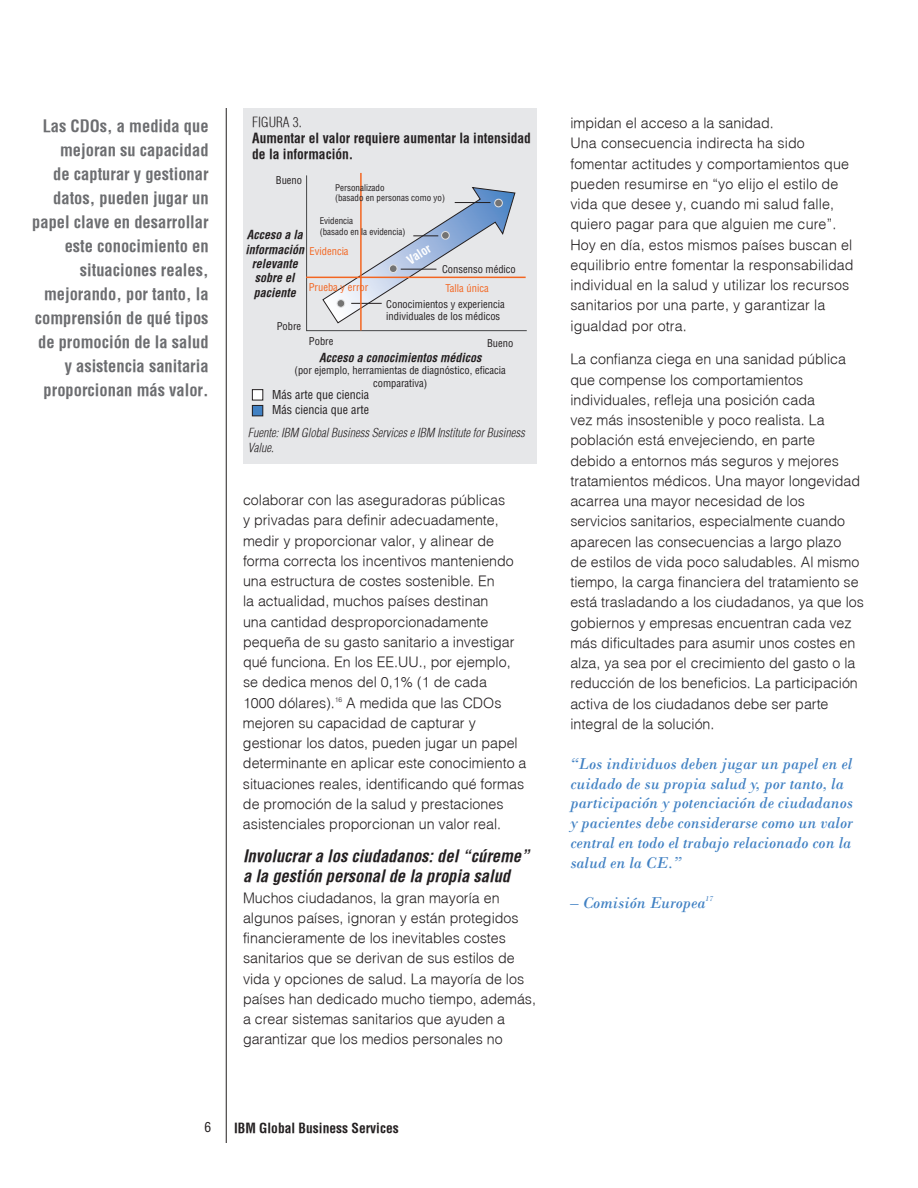
<style>
.page{position:relative;width:918px;height:1188px;background:#fff}
.page>*{position:absolute;margin:0;border:0;box-sizing:border-box;transform-origin:0 0}
.t1{font:700 16.5px/24px "IBM Helv Cond";color:#6c6d70;text-align:right}
.t2{font:italic 16.5px/19.8px "Bodoni";color:#4181c3}
.t3{font:16.5px/19.8px "IBM Helv Cond Bold Obl";color:#231f20}
.t4{font:300 14.25px/20.2px "IBM Helv";color:#231f20}
.t5{font:700 13.5px/16.2px "IBM Helv Cond";color:#231f20}
.t6{font:300 13.5px "IBM Helv Cond";color:#231f20}
.t7{font:condensed 13.5px "Helvetica";color:#231f20}
.t8{font:12px/14.4px "IBM Helv Cond Bold Obl";color:#231f20;text-align:center}
.t9{font:12px/15px "IBM Helv Cond Light Obl";color:#231f20}
.t10{font:condensed 12px/15px "Helvetica";color:#231f20}
.t11{font:700 12px "IBM Helv Cond";color:#fff}
.t12{font:condensed 10.5px/12.6px "Helvetica";color:#231f20;text-align:center}
.t13{font:condensed 10.5px "Helvetica";color:#f36621}
.t14{font:condensed 9px/10.8px "Helvetica";color:#231f20}
</style>
<div class="page">
<hr style="left:226px;top:108px;width:1px;height:1035px;background:#231f20">
<div style="left:243px;top:108px;width:294px;height:356px;background:#e6e7e9"></div>
<svg style="left:306px;top:175px;width:221px;height:156px"></svg>
<hr style="left:455px;top:202px;width:35px;height:1px;background:#231f20">
<div style="left:252px;top:390px;width:11px;height:10px;background:#fff"></div>
<div style="left:252px;top:389px;width:11px;height:11px;border:1px solid #231f20"></div>
<div style="left:252px;top:405px;width:11px;height:11px;background:#4181c3"></div>
<div style="left:252px;top:405px;width:11px;height:11px;border:1px solid #231f20"></div>
<hr style="left:306px;top:277px;width:220px;height:1px;background:#f36621">
<hr style="left:360px;top:173px;width:2px;height:157px;background:#f36621">
<p class="t1" style="left:32px;top:114px;width:178px">Las CDOs, a medida que mejoran su capacidad<br>de capturar y gestionar datos, pueden jugar un papel clave en desarrollar este conocimiento en situaciones reales, mejorando, por tanto, la comprensión de qué tipos de promoción de la salud y asistencia sanitaria proporcionan más valor.</p>
<p class="t6" style="left:252px;top:114px;width:51px">FIGURA 3.</p>
<p class="t5" style="left:252px;top:130px;width:280px">Aumentar el valor requiere aumentar la intensidad de la información.</p>
<p class="t12" style="left:276px;top:173px;width:28px">Bueno</p>
<p class="t14" style="left:335px;top:182px;width:111px">Personalizado<br>(basado en personas como yo)</p>
<p class="t14" style="left:320px;top:215px;width:87px">Evidencia<br>(basado en la evidencia)</p>
<p class="t8" style="left:245px;top:228px;width:60px">Acceso a la información relevante sobre el paciente</p>
<p class="t11" style="left:404px;top:255px;width:28px;rotate:-33deg">Valor</p>
<p class="t13" style="left:310px;top:244px;width:41px">Evidencia</p>
<p class="t13" style="left:309px;top:281px;width:61px">Prueba y error</p>
<p class="t13" style="left:446px;top:281px;width:45px">Talla única</p>
<p class="t12" style="left:442px;top:263px;width:75px">Consenso médico</p>
<p class="t12" style="left:386px;top:297px;width:120px;text-align:left">Conocimientos y experiencia individuales de los médicos</p>
<p class="t12" style="left:277px;top:319px;width:26px">Pobre</p>
<p class="t12" style="left:309px;top:334px;width:26px">Pobre</p>
<p class="t12" style="left:487px;top:337px;width:28px">Bueno</p>
<p class="t8" style="left:319px;top:350px;width:164px">Acceso a conocimientos médicos</p>
<p class="t12" style="left:295px;top:364px;width:213px">(por ejemplo, herramientas de diagnóstico, eficacia comparativa)</p>
<p class="t10" style="left:272px;top:387px;width:98px">Más arte que ciencia<br>Más ciencia que arte</p>
<p class="t9" style="left:248px;top:425px;width:279px">Fuente: IBM Global Business Services e IBM Institute for Business<br>Value.</p>
<p class="t4" style="left:243px;top:490px;width:285px">colaborar con las aseguradoras públicas<br>y privadas para definir adecuadamente, medir y proporcionar valor, y alinear de forma correcta los incentivos manteniendo una estructura de costes sostenible. En<br>la actualidad, muchos países destinan<br>una cantidad desproporcionadamente pequeña de su gasto sanitario a investigar qué funciona. En los EE.UU., por ejemplo, se dedica menos del 0,1% (1 de cada<br>1000 dólares).<sup>16</sup> A medida que las CDOs mejoren su capacidad de capturar y gestionar los datos, pueden jugar un papel determinante en aplicar este conocimiento a situaciones reales, identificando qué formas de promoción de la salud y prestaciones asistenciales proporcionan un valor real.</p>
<p class="t3" style="left:243px;top:846px;width:288px">Involucrar a los ciudadanos: del “cúreme” a la gestión personal de la propia salud</p>
<p class="t4" style="left:243px;top:887px;width:295px">Muchos ciudadanos, la gran mayoría en algunos países, ignoran y están protegidos financieramente de los inevitables costes sanitarios que se derivan de sus estilos de vida y opciones de salud. La mayoría de los países han dedicado mucho tiempo, además, a crear sistemas sanitarios que ayuden a garantizar que los medios personales no</p>
<p class="t7" style="left:204px;top:1119px;width:8px">6</p>
<p class="t5" style="left:234px;top:1119px;width:166px">IBM Global Business Services</p>
<p class="t4" style="left:570px;top:113px;width:285px">impidan el acceso a la sanidad.<br>Una consecuencia indirecta ha sido fomentar actitudes y comportamientos que pueden resumirse en “yo elijo el estilo de vida que desee y, cuando mi salud falle, quiero pagar para que alguien me cure”.<br>Hoy en día, estos mismos países buscan el equilibrio entre fomentar la responsabilidad individual en la salud y utilizar los recursos sanitarios por una parte, y garantizar la igualdad por otra.</p>
<p class="t4" style="left:570px;top:349px;width:295px">La confianza ciega en una sanidad pública que compense los comportamientos individuales, refleja una posición cada<br>vez más insostenible y poco realista. La población está envejeciendo, en parte<br>debido a entornos más seguros y mejores tratamientos médicos. Una mayor longevidad acarrea una mayor necesidad de los servicios sanitarios, especialmente cuando aparecen las consecuencias a largo plazo<br>de estilos de vida poco saludables. Al mismo tiempo, la carga financiera del tratamiento se está trasladando a los ciudadanos, ya que los gobiernos y empresas encuentran cada vez más dificultades para asumir unos costes en alza, ya sea por el crecimiento del gasto o la reducción de los beneficios. La participación activa de los ciudadanos debe ser parte integral de la solución.</p>
<p class="t2" style="left:570px;top:753px;width:284px">“Los individuos deben jugar un papel en el cuidado de su propia salud y, por tanto, la participación y potenciación de ciudadanos y pacientes debe considerarse como un valor central en todo el trabajo relacionado con la salud en la CE.”</p>
<p class="t2" style="left:570px;top:892px;width:144px">– Comisión Europea<sup>17</sup></p>
</div>
